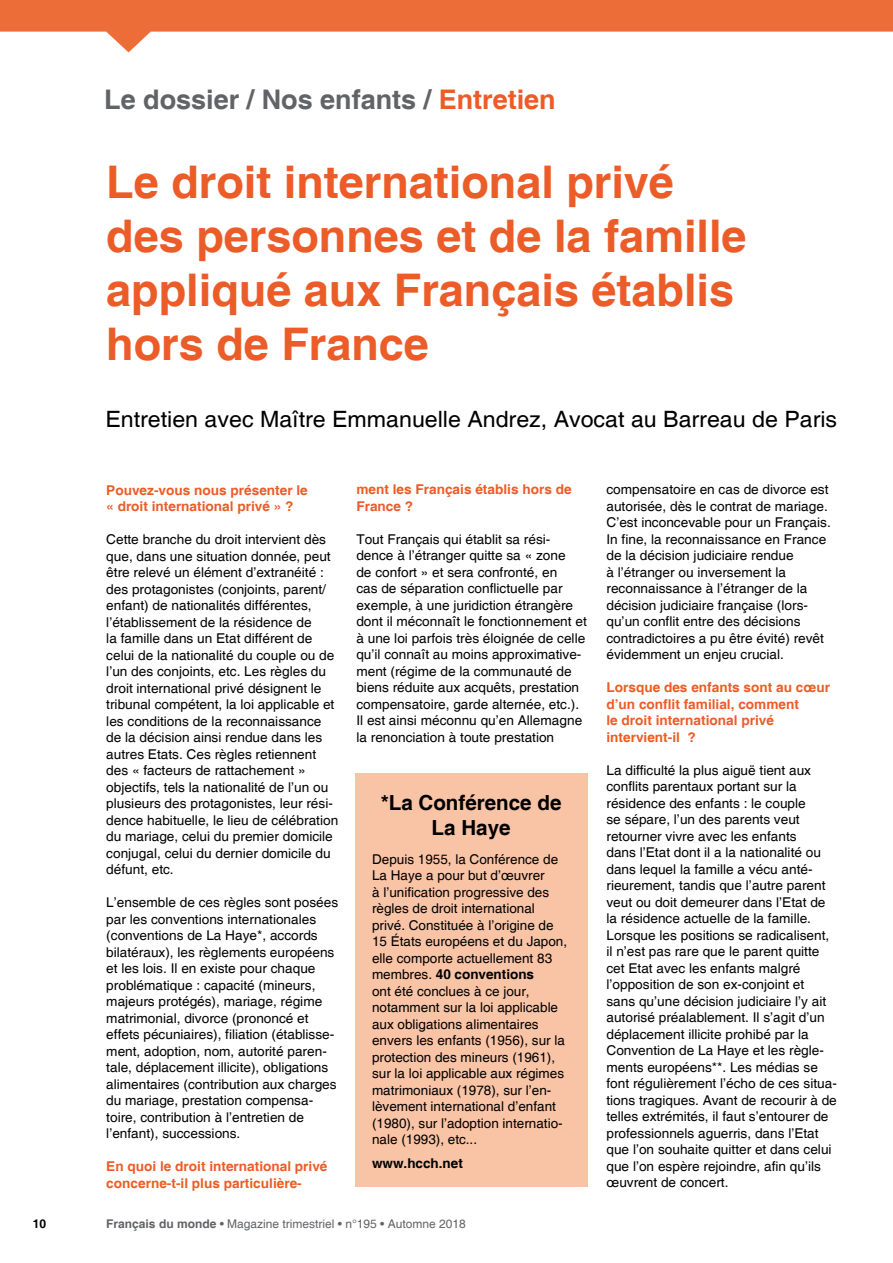
<style>
.page{position:relative;width:893px;height:1263px;background:#fff}
.page>*{position:absolute;margin:0;border:0;box-sizing:border-box;transform-origin:0 0}
.t1{font:700 45px/54px "Helvetica";color:#eb5c28}
.t2{font:700 27px "Helvetica";color:#616366}
.t3{font:22.5px "Helvetica";color:#000}
.t4{font:700 20.85px/25.2px "Helvetica";color:#000;text-align:center}
.t5{font:13.5px/16.5px "Helvetica";color:#000}
.t6{font:700 13.5px/16.5px "Helvetica";color:#eb5c28}
.t7{font:700 13.5px "Helvetica";color:#000}
.t8{font:12px "Helvetica";color:#616366}
.t9{font:700 12px "Helvetica";color:#000}
.s1{color:#eb5c28}
.s2{font-weight:700}
</style>
<div class="page">
<svg style="left:0;top:0;width:893px;height:52px;fill:#ed6d38"></svg>
<div style="left:355px;top:773px;width:232px;height:413px;background:#f9c3a5"></div>
<h2 class="t2" style="left:104px;top:83px;width:453px">Le dossier / Nos enfants / <span class="s1">Entretien</span></h2>
<h1 class="t1" style="left:106px;top:157px;width:642px">Le droit international privé des personnes et de la famille appliqué aux Français établis hors de France</h1>
<h3 class="t3" style="left:105px;top:407px;width:733px">Entretien avec Maître Emmanuelle Andrez, Avocat au Barreau de Paris</h3>
<p class="t6" style="left:106px;top:482px;width:203px">Pouvez-vous nous présenter le « droit international privé » ?</p>
<p class="t5" style="left:106px;top:532px;width:233px">Cette branche du droit intervient dès que, dans une situation donnée, peut être relevé un élément d’extranéité : des protagonistes (conjoints, parent/ enfant) de nationalités différentes, l’établissement de la résidence de<br>la famille dans un Etat différent de celui de la nationalité du couple ou de l’un des conjoints, etc. Les règles du droit international privé désignent le tribunal compétent, la loi applicable et les conditions de la reconnaissance de la décision ainsi rendue dans les autres Etats. Ces règles retiennent des « facteurs de rattachement » objectifs, tels la nationalité de l’un ou plusieurs des protagonistes, leur rési&shy;dence habituelle, le lieu de célébration du mariage, celui du premier domicile conjugal, celui du dernier domicile du défunt, etc.</p>
<p class="t5" style="left:106px;top:894px;width:233px">L’ensemble de ces règles sont posées par les conventions internationales (conventions de La Haye*, accords bilatéraux), les règlements européens et les lois. Il en existe pour chaque problématique : capacité (mineurs, majeurs protégés), mariage, régime matrimonial, divorce (prononcé et effets pécuniaires), filiation (établisse&shy;ment, adoption, nom, autorité paren&shy;tale, déplacement illicite), obligations alimentaires (contribution aux charges du mariage, prestation compensa&shy;toire, contribution à l’entretien de l’enfant), successions.</p>
<p class="t6" style="left:106px;top:1159px;width:223px">En quoi le droit international privé concerne-t-il plus particulière-</p>
<p class="t6" style="left:356px;top:482px;width:217px">ment les Français établis hors de<br>France ?</p>
<p class="t5" style="left:356px;top:531px;width:232px">Tout Français qui établit sa rési&shy;dence à l’étranger quitte sa « zone<br>de confort » et sera confronté, en<br>cas de séparation conflictuelle par exemple, à une juridiction étrangère dont il méconnaît le fonctionnement et à une loi parfois très éloignée de celle qu’il connaît au moins approximative&shy;ment (régime de la communauté de biens réduite aux acquêts, prestation compensatoire, garde alternée, etc.).<br>Il est ainsi méconnu qu’en Allemagne la renonciation à toute prestation</p>
<h3 class="t4" style="left:381px;top:791px;width:182px">*La Conférence de<br>La Haye</h3>
<p class="t5" style="left:372px;top:851px;width:197px">Depuis 1955, la Conférence de<br>La Haye a pour but d’œuvrer<br>à l’unification progressive des règles de droit international privé. Constituée à l’origine de<br>15 États européens et du Japon, elle comporte actuellement 83 membres. <span class="s2">40 conventions<br></span>ont été conclues à ce jour, notamment sur la loi applicable aux obligations alimentaires envers les enfants (1956), sur la protection des mineurs (1961), sur la loi applicable aux régimes matrimoniaux (1978), sur l’en&shy;lèvement international d’enfant (1980), sur l’adoption internatio&shy;nale (1993), etc...</p>
<p class="t7" style="left:372px;top:1155px;width:92px">www.hcch.net</p>
<p class="t9" style="left:33px;top:1217px;width:15px">10</p>
<p class="t8" style="left:106px;top:1217px;width:361px"><span class="s2">Français du monde</span> • Magazine trimestriel • n°195 • Automne 2018</p>
<p class="t5" style="left:606px;top:482px;width:226px">compensatoire en cas de divorce est autorisée, dès le contrat de mariage.<br>C’est inconcevable pour un Français.<br>In fine, la reconnaissance en France de la décision judiciaire rendue<br>à l’étranger ou inversement la reconnaissance à l’étranger de la décision judiciaire française (lors&shy;qu’un conflit entre des décisions contradictoires a pu être évité) revêt évidemment un enjeu crucial.</p>
<p class="t6" style="left:606px;top:680px;width:225px">Lorsque des enfants sont au cœur d’un conflit familial, comment<br>le droit international privé intervient-il ?</p>
<p class="t5" style="left:606px;top:762px;width:232px">La difficulté la plus aiguë tient aux conflits parentaux portant sur la résidence des enfants : le couple<br>se sépare, l’un des parents veut retourner vivre avec les enfants<br>dans l’Etat dont il a la nationalité ou dans lequel la famille a vécu anté&shy;rieurement, tandis que l’autre parent veut ou doit demeurer dans l’Etat de la résidence actuelle de la famille.<br>Lorsque les positions se radicalisent, il n’est pas rare que le parent quitte cet Etat avec les enfants malgré l’opposition de son ex-conjoint et<br>sans qu’une décision judiciaire l’y ait autorisé préalablement. Il s’agit d’un déplacement illicite prohibé par la Convention de La Haye et les règle&shy;ments européens**. Les médias se font régulièrement l’écho de ces situa&shy;tions tragiques. Avant de recourir à de telles extrémités, il faut s’entourer de professionnels aguerris, dans l’Etat que l’on souhaite quitter et dans celui que l’on espère rejoindre, afin qu’ils œuvrent de concert.</p>
</div>
